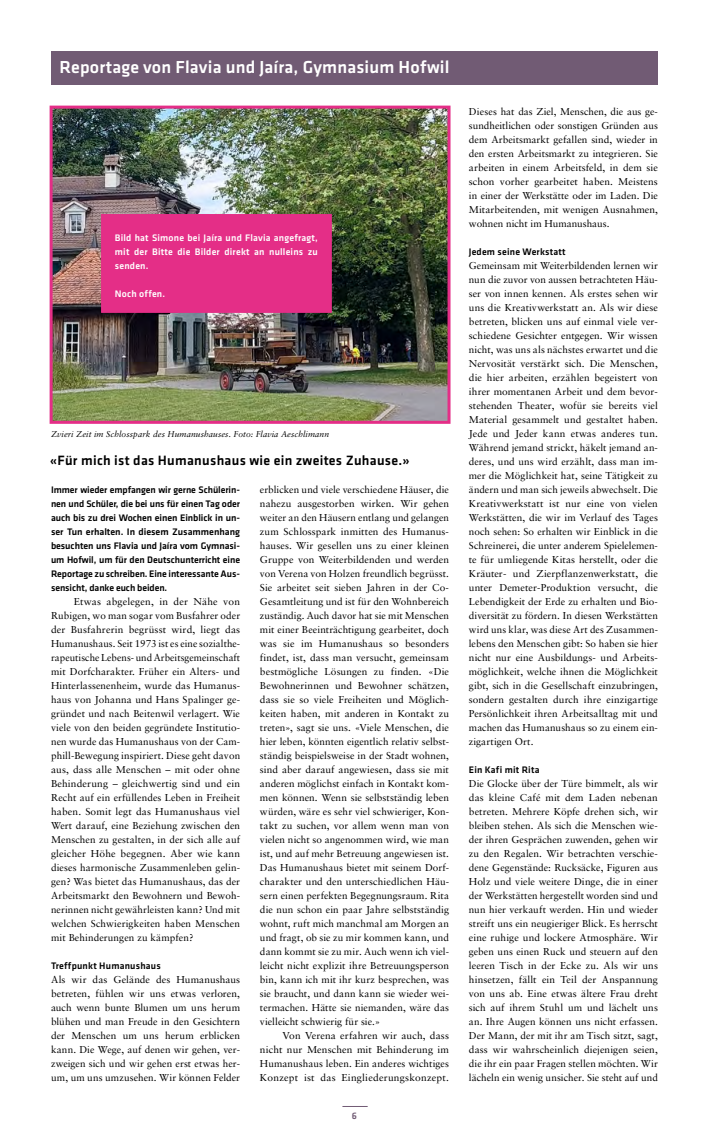
<style>
.page{position:relative;width:709px;height:1134px;background:#fff}
.page>*{position:absolute;margin:0;border:0;box-sizing:border-box;transform-origin:0 0}
.t1{font:500 18px "Klavika";letter-spacing:.01em;color:#fff}
.t2{font:500 14px "Klavika";letter-spacing:.02em;color:#000}
.t3{font:10px/14px "Sabon";letter-spacing:.005em;color:#000;text-align:justify}
.t4{font:500 9.8px/14px "Klavika";color:#000;text-align:justify}
.t5{font:500 9.8px/14px "Klavika";letter-spacing:.02em;color:#fff;text-align:justify}
.t6{font:500 9.8px "Klavika";letter-spacing:.02em;color:#000}
.t7{font:500 9.8px "Klavika";color:#715b74}
.t8{font:italic 8.5px "Sabon";letter-spacing:.01em;color:#000}
</style>
<div class="page">
<svg style="left:342px;top:1106px;width:26px;height:1px"></svg>
<div style="left:51px;top:51px;width:607px;height:33px;background:#715b74"></div>
<img style="left:54px;top:110px;width:392px;height:310px">
<div style="left:50px;top:106px;width:400px;height:318px;border:3px solid #e42e87"></div>
<div style="left:101px;top:214px;width:231px;height:99px;background:#e42e87;border:1px solid #e42e87"></div>
<h1 class="t1" style="left:60px;top:55px;width:391px">Reportage von Flavia und Jaíra, Gymnasium Hofwil</h1>
<p class="t5" style="left:115px;top:231px;width:204px">Bild hat Simone bei Jaíra und Flavia angefragt, mit der Bitte die Bilder direkt an nulleins zu senden.</p>
<p class="t5" style="left:115px;top:287px;width:52px">Noch offen.</p>
<p class="t8" style="left:51px;top:429px;width:279px">Zvieri Zeit im Schlosspark des Humanushauses. Foto: Flavia Aeschlimann</p>
<h2 class="t2" style="left:50px;top:451px;width:361px">«Für mich ist das Humanushaus wie ein zweites Zuhause.»</h2>
<p class="t4" style="left:51px;top:483px;width:190px">Immer wieder empfangen wir gerne Schülerin&shy;nen und Schüler, die bei uns für einen Tag oder auch bis zu drei Wochen einen Einblick in un&shy;ser Tun erhalten. In diesem Zusammenhang besuchten uns Flavia und Jaíra vom Gymnasi&shy;um Hofwil, um für den Deutschunterricht eine Reportage zu schreiben. Eine interessante Aus&shy;sensicht, danke euch beiden.</p>
<p class="t3" style="left:51px;top:595px;width:191px;text-indent:23px">Etwas abgelegen, in der Nähe von Rubigen, wo man sogar vom Busfahrer oder der Busfahrerin begrüsst wird, liegt das Humanushaus. Seit 1973 ist es eine sozialthe&shy;rapeutische Lebens- und Arbeitsgemeinschaft mit Dorfcharakter. Früher ein Alters- und Hinterlassenenheim, wurde das Humanus&shy;haus von Johanna und Hans Spalinger ge&shy;gründet und nach Beitenwil verlagert. Wie viele von den beiden gegründete Institutio&shy;nen wurde das Humanushaus von der Cam&shy;phill-Bewegung inspiriert. Diese geht davon aus, dass alle Menschen – mit oder ohne Behinderung – gleichwertig sind und ein Recht auf ein erfüllendes Leben in Freiheit haben. Somit legt das Humanushaus viel Wert darauf, eine Beziehung zwischen den Menschen zu gestalten, in der sich alle auf gleicher Höhe begegnen. Aber wie kann dieses harmonische Zusammenleben gelin&shy;gen? Was bietet das Humanushaus, das der Arbeitsmarkt den Bewohnern und Bewoh&shy;nerinnen nicht gewährleisten kann? Und mit welchen Schwierigkeiten haben Menschen mit Behinderungen zu kämpfen?</p>
<p class="t6" style="left:51px;top:959px;width:111px">Treffpunkt Humanushaus</p>
<p class="t3" style="left:51px;top:973px;width:190px">Als wir das Gelände des Humanushaus betreten, fühlen wir uns etwas verloren, auch wenn bunte Blumen um uns herum blühen und man Freude in den Gesichtern der Menschen um uns herum erblicken kann. Die Wege, auf denen wir gehen, ver&shy;zweigen sich und wir gehen erst etwas her&shy;um, um uns umzusehen. Wir können Felder</p>
<p class="t3" style="left:260px;top:483px;width:190px">erblicken und viele verschiedene Häuser, die nahezu ausgestorben wirken. Wir gehen weiter an den Häusern entlang und gelangen zum Schlosspark inmitten des Humanus&shy;hauses. Wir gesellen uns zu einer kleinen Gruppe von Weiterbildenden und werden von Verena von Holzen freundlich begrüsst.<br>Sie arbeitet seit sieben Jahren in der Co-Gesamtleitung und ist für den Wohnbereich zuständig. Auch davor hat sie mit Menschen mit einer Beeinträchtigung gearbeitet, doch was sie im Humanushaus so besonders findet, ist, dass man versucht, gemeinsam bestmögliche Lösungen zu finden. «Die Bewohnerinnen und Bewohner schätzen, dass sie so viele Freiheiten und Möglich&shy;keiten haben, mit anderen in Kontakt zu treten», sagt sie uns. «Viele Menschen, die hier leben, könnten eigentlich relativ selbst&shy;ständig beispielsweise in der Stadt wohnen, sind aber darauf angewiesen, dass sie mit anderen möglichst einfach in Kontakt kom&shy;men können. Wenn sie selbstständig leben würden, wäre es sehr viel schwieriger, Kon&shy;takt zu suchen, vor allem wenn man von vielen nicht so angenommen wird, wie man ist, und auf mehr Betreuung angewiesen ist.<br>Das Humanushaus bietet mit seinem Dorf&shy;charakter und den unterschiedlichen Häu&shy;sern einen perfekten Begegnungsraum. Rita die nun schon ein paar Jahre selbstständig wohnt, ruft mich manchmal am Morgen an und fragt, ob sie zu mir kommen kann, und dann kommt sie zu mir. Auch wenn ich viel&shy;leicht nicht explizit ihre Betreuungsperson bin, kann ich mit ihr kurz besprechen, was sie braucht, und dann kann sie wieder wei&shy;termachen. Hätte sie niemanden, wäre das vielleicht schwierig für sie.»</p>
<p class="t3" style="left:260px;top:1029px;width:191px;text-indent:23px">Von Verena erfahren wir auch, dass nicht nur Menschen mit Behinderung im Humanushaus leben. Ein anderes wichtiges Konzept ist das Eingliederungskonzept.</p>
<p class="t7" style="left:352px;top:1109px;width:7px">6</p>
<p class="t3" style="left:469px;top:105px;width:191px">Dieses hat das Ziel, Menschen, die aus ge&shy;sundheitlichen oder sonstigen Gründen aus dem Arbeitsmarkt gefallen sind, wieder in den ersten Arbeitsmarkt zu integrieren. Sie arbeiten in einem Arbeitsfeld, in dem sie schon vorher gearbeitet haben. Meistens in einer der Werkstätte oder im Laden. Die Mitarbeitenden, mit wenigen Ausnahmen, wohnen nicht im Humanushaus.</p>
<p class="t6" style="left:469px;top:245px;width:98px">Jedem seine Werkstatt</p>
<p class="t3" style="left:469px;top:259px;width:190px">Gemeinsam mit Weiterbildenden lernen wir nun die zuvor von aussen betrachteten Häu&shy;ser von innen kennen. Als erstes sehen wir uns die Kreativwerkstatt an. Als wir diese betreten, blicken uns auf einmal viele ver&shy;schiedene Gesichter entgegen. Wir wissen nicht, was uns als nächstes erwartet und die Nervosität verstärkt sich. Die Menschen, die hier arbeiten, erzählen begeistert von ihrer momentanen Arbeit und dem bevor&shy;stehenden Theater, wofür sie bereits viel Material gesammelt und gestaltet haben.<br>Jede und Jeder kann etwas anderes tun.<br>Während jemand strickt, häkelt jemand an&shy;deres, und uns wird erzählt, dass man im&shy;mer die Möglichkeit hat, seine Tätigkeit zu ändern und man sich jeweils abwechselt. Die Kreativwerkstatt ist nur eine von vielen Werkstätten, die wir im Verlauf des Tages noch sehen: So erhalten wir Einblick in die Schreinerei, die unter anderem Spielelemen&shy;te für umliegende Kitas herstellt, oder die Kräuter- und Zierpflanzenwerkstatt, die unter Demeter-Produktion versucht, die Lebendigkeit der Erde zu erhalten und Bio&shy;diversität zu fördern. In diesen Werkstätten wird uns klar, was diese Art des Zusammen&shy;lebens den Menschen gibt: So haben sie hier nicht nur eine Ausbildungs- und Arbeits&shy;möglichkeit, welche ihnen die Möglichkeit gibt, sich in die Gesellschaft einzubringen, sondern gestalten durch ihre einzigartige Persönlichkeit ihren Arbeitsalltag mit und machen das Humanushaus so zu einem ein&shy;zigartigen Ort.</p>
<p class="t6" style="left:469px;top:763px;width:72px">Ein Kafi mit Rita</p>
<p class="t3" style="left:469px;top:777px;width:191px">Die Glocke über der Türe bimmelt, als wir das kleine Café mit dem Laden nebenan betreten. Mehrere Köpfe drehen sich, wir bleiben stehen. Als sich die Menschen wie&shy;der ihren Gesprächen zuwenden, gehen wir zu den Regalen. Wir betrachten verschie&shy;dene Gegenstände: Rucksäcke, Figuren aus Holz und viele weitere Dinge, die in einer der Werkstätten hergestellt worden sind und nun hier verkauft werden. Hin und wieder streift uns ein neugieriger Blick. Es herrscht eine ruhige und lockere Atmosphäre. Wir geben uns einen Ruck und steuern auf den leeren Tisch in der Ecke zu. Als wir uns hinsetzen, fällt ein Teil der Anspannung von uns ab. Eine etwas ältere Frau dreht sich auf ihrem Stuhl um und lächelt uns an. Ihre Augen können uns nicht erfassen.<br>Der Mann, der mit ihr am Tisch sitzt, sagt, dass wir wahrscheinlich diejenigen seien, die ihr ein paar Fragen stellen möchten. Wir lächeln ein wenig unsicher. Sie steht auf und</p>
</div>
